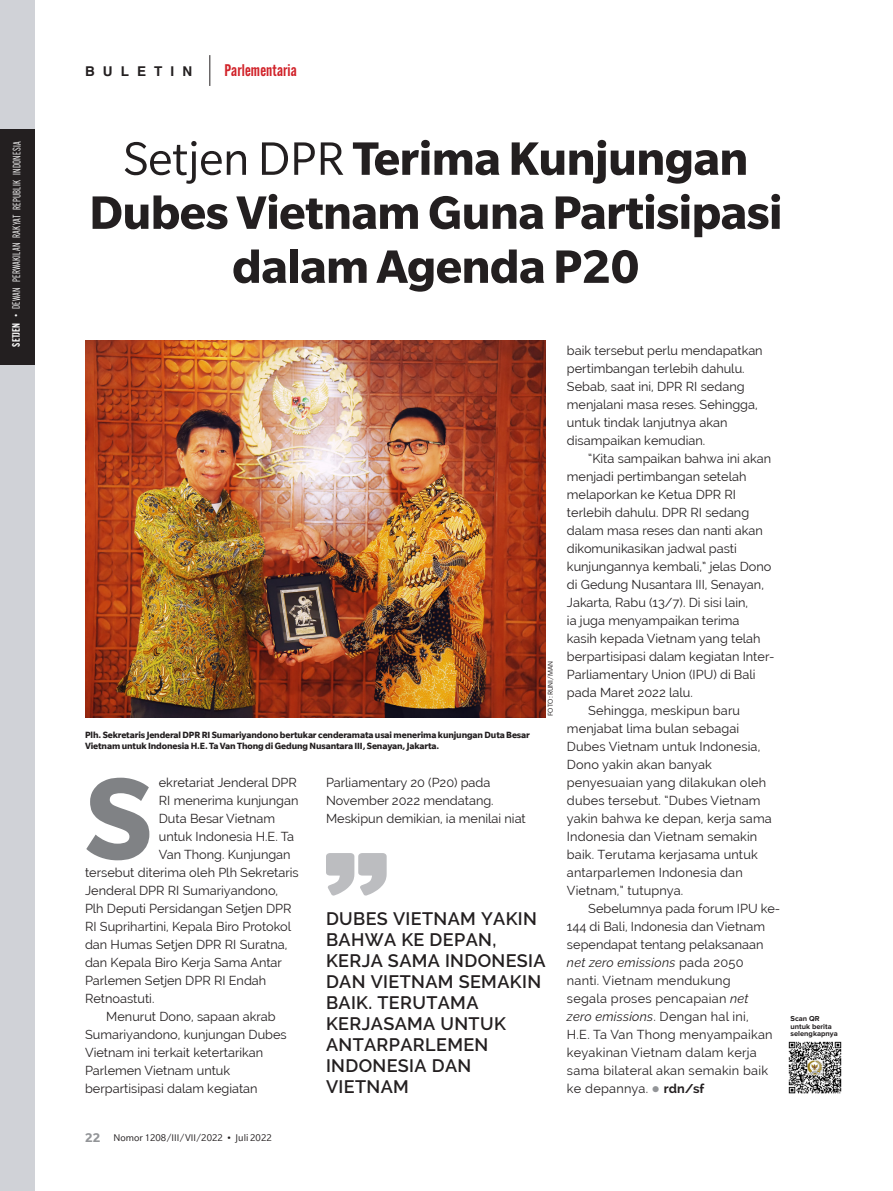
<style>
.page{position:relative;width:893px;height:1191px;background:#fff}
.page>*{position:absolute;margin:0;border:0;box-sizing:border-box;transform-origin:0 0}
.BODY_NEW{font:700 126.15px "Slate";color:#808285}
.JUDUL_NEW{font:700 51px/54px "Slate";letter-spacing:-.01em;color:#231f20;text-align:center}
.quote_new{font:600 18px/21px "Raleway";letter-spacing:.02em;color:#231f20}
.t1{font:600 16.5px "Alternate Gothic Cond ATF";letter-spacing:.01em;color:#d1232a}
.t2{font:700 13.5px "Helvetica";letter-spacing:.6em;color:#231f20}
.BODY_NEW-2{font:12.75px/18px "Raleway";color:#231f20}
.BODY_NEW-3{font:12.75px/18px "Raleway";letter-spacing:.02em;color:#231f20}
.t3{font:10.5px "Alternate Gothic Cond ATF";letter-spacing:.015em;color:#fff}
.t4{font:10.5px "Slate";color:#231f20}
.CAPTION_NEW{font:700 9.75px/10.5px "Slate";letter-spacing:-.01em;color:#231f20}
.t5{font:700 7.5px/7.5px "Proxima Nova";color:#231f20}
.KREDIT_FOTO_NEW{font:7.5px "Slate";color:#231f20}
.s1{font-weight:600}
.s2{font-weight:400}
.s3{font-style:italic}
.s4{color:#939598}
.s5{font-weight:700}
.s6{font-weight:700;font-size:13.5px;color:#939598}
</style>
<div class="page">
<hr style="left:892px;top:0;width:1px;height:1191px;background:#d0d2d7">
<hr style="left:892px;top:129px;width:1px;height:236px;background:#231f20">
<div style="left:0;top:0;width:34px;height:1191px;background:#d0d2d7"></div>
<div style="left:0;top:129px;width:34px;height:236px;background:#231f20"></div>
<img style="left:788px;top:1041px;width:54px;height:53px">
<img style="left:85px;top:340px;width:461px;height:377px">
<svg style="left:326px;top:853px;width:61px;height:43px"></svg>
<hr style="left:210px;top:55px;width:1px;height:31px;background:#231f20">
<p class="t3" style="left:10px;top:347px;width:206px;rotate:-90deg"><span class="s1">SETJEN</span> • DEWAN PERWAKILAN RAKYAT REPUBLIK INDONESIA</p>
<p class="t2" style="left:85px;top:63px;width:109px">BULETIN</p>
<p class="t1" style="left:225px;top:60px;width:74px">Parlementaria</p>
<p class="JUDUL_NEW" style="left:89px;top:131px;width:695px"><span class="s2">Setjen DPR</span> Terima Kunjungan<br>Dubes Vietnam Guna Partisipasi dalam Agenda P20</p>
<p class="BODY_NEW-2" style="left:567px;top:341px;width:197px">baik tersebut perlu mendapatkan pertimbangan terlebih dahulu.<br>Sebab, saat ini, DPR RI sedang menjalani masa reses. Sehingga, untuk tindak lanjutnya akan disampaikan kemudian.</p>
<p class="BODY_NEW-2" style="left:567px;top:449px;width:209px;text-indent:21px">“Kita sampaikan bahwa ini akan menjadi pertimbangan setelah melaporkan ke Ketua DPR RI terlebih dahulu. DPR RI sedang dalam masa reses dan nanti akan dikomunikasikan jadwal pasti kunjungannya kembali,” jelas Dono di Gedung Nusantara III, Senayan,<br>Jakarta, Rabu (13/7). Di sisi lain,<br>ia juga menyampaikan terima<br>kasih kepada Vietnam yang telah berpartisipasi dalam kegiatan Inter-<br>Parliamentary Union (IPU) di Bali pada Maret 2022 lalu.</p>
<p class="BODY_NEW-2" style="left:567px;top:701px;width:206px;text-indent:21px">Sehingga, meskipun baru menjabat lima bulan sebagai<br>Dubes Vietnam untuk Indonesia,<br>Dono yakin akan banyak penyesuaian yang dilakukan oleh dubes tersebut. “Dubes Vietnam yakin bahwa ke depan, kerja sama<br>Indonesia dan Vietnam semakin baik. Terutama kerjasama untuk antarparlemen Indonesia dan<br>Vietnam,” tutupnya.</p>
<p class="BODY_NEW-3" style="left:567px;top:899px;width:215px;text-indent:21px">Sebelumnya pada forum IPU ke-<br>144 di Bali, Indonesia dan Vietnam sependapat tentang pelaksanaan <span class="s3">net zero emissions</span> pada 2050<br>nanti. Vietnam mendukung<br>segala proses pencapaian <span class="s3">net<br>zero emissions</span>. Dengan hal ini,<br>H.E. Ta Van Thong menyampaikan keyakinan Vietnam dalam kerja sama bilateral akan semakin baik ke depannya. <span class="s4">●</span> <span class="s5">rdn/sf</span></p>
<p class="KREDIT_FOTO_NEW" style="left:546px;top:716px;width:57px;rotate:-90deg">FOTO: RUNI/MAN</p>
<p class="CAPTION_NEW" style="left:85px;top:729px;width:446px">Plh. Sekretaris Jenderal DPR RI Sumariyandono bertukar cenderamata usai menerima kunjungan Duta Besar<br>Vietnam untuk Indonesia H.E. Ta Van Thong di Gedung Nusantara III, Senayan, Jakarta.</p>
<p class="BODY_NEW" style="left:85px;top:749px;width:69px">S</p>
<p class="BODY_NEW-2" style="left:159px;top:773px;width:140px">ekretariat Jenderal DPR</p>
<p class="BODY_NEW-2" style="left:326px;top:773px;width:201px">Parliamentary 20 (P20) pada<br>November 2022 mendatang.<br>Meskipun demikian, ia menilai niat</p>
<p class="BODY_NEW-2" style="left:159px;top:791px;width:141px">RI menerima kunjungan</p>
<p class="BODY_NEW-2" style="left:159px;top:809px;width:118px">Duta Besar Vietnam</p>
<p class="BODY_NEW-2" style="left:159px;top:827px;width:137px">untuk Indonesia H.E. Ta</p>
<p class="BODY_NEW-2" style="left:159px;top:845px;width:133px">Van Thong. Kunjungan</p>
<p class="BODY_NEW-2" style="left:85px;top:863px;width:215px">tersebut diterima oleh Plh Sekretaris</p>
<p class="BODY_NEW-2" style="left:85px;top:881px;width:195px">Jenderal DPR RI Sumariyandono,</p>
<p class="BODY_NEW-2" style="left:85px;top:899px;width:208px">Plh Deputi Persidangan Setjen DPR</p>
<p class="BODY_NEW-2" style="left:85px;top:917px;width:208px">RI Suprihartini, Kepala Biro Protokol</p>
<p class="BODY_NEW-2" style="left:85px;top:935px;width:204px">dan Humas Setjen DPR RI Suratna,</p>
<p class="BODY_NEW-2" style="left:85px;top:953px;width:199px">dan Kepala Biro Kerja Sama Antar</p>
<p class="BODY_NEW-2" style="left:85px;top:971px;width:183px">Parlemen Setjen DPR RI Endah</p>
<p class="BODY_NEW-2" style="left:85px;top:989px;width:71px">Retnoastuti.</p>
<p class="BODY_NEW-2" style="left:85px;top:1007px;width:203px;text-indent:21px">Menurut Dono, sapaan akrab<br>Sumariyandono, kunjungan Dubes<br>Vietnam ini terkait ketertarikan<br>Parlemen Vietnam untuk berpartisipasi dalam kegiatan</p>
<p class="t5" style="left:790px;top:1015px;width:31px">Scan QR</p>
<p class="quote_new" style="left:326px;top:908px;width:221px">DUBES VIETNAM YAKIN<br>BAHWA KE DEPAN,<br>KERJA SAMA INDONESIA<br>DAN VIETNAM SEMAKIN<br>BAIK. TERUTAMA<br>KERJASAMA UNTUK<br>ANTARPARLEMEN<br>INDONESIA DAN<br>VIETNAM</p>
<p class="t5" style="left:790px;top:1022px;width:49px">untuk berita selengkapnya</p>
<p class="t4" style="left:85px;top:1132px;width:188px"><span class="s6">22</span> Nomor 1208/III/VII/2022 • Juli 2022</p>
</div>
